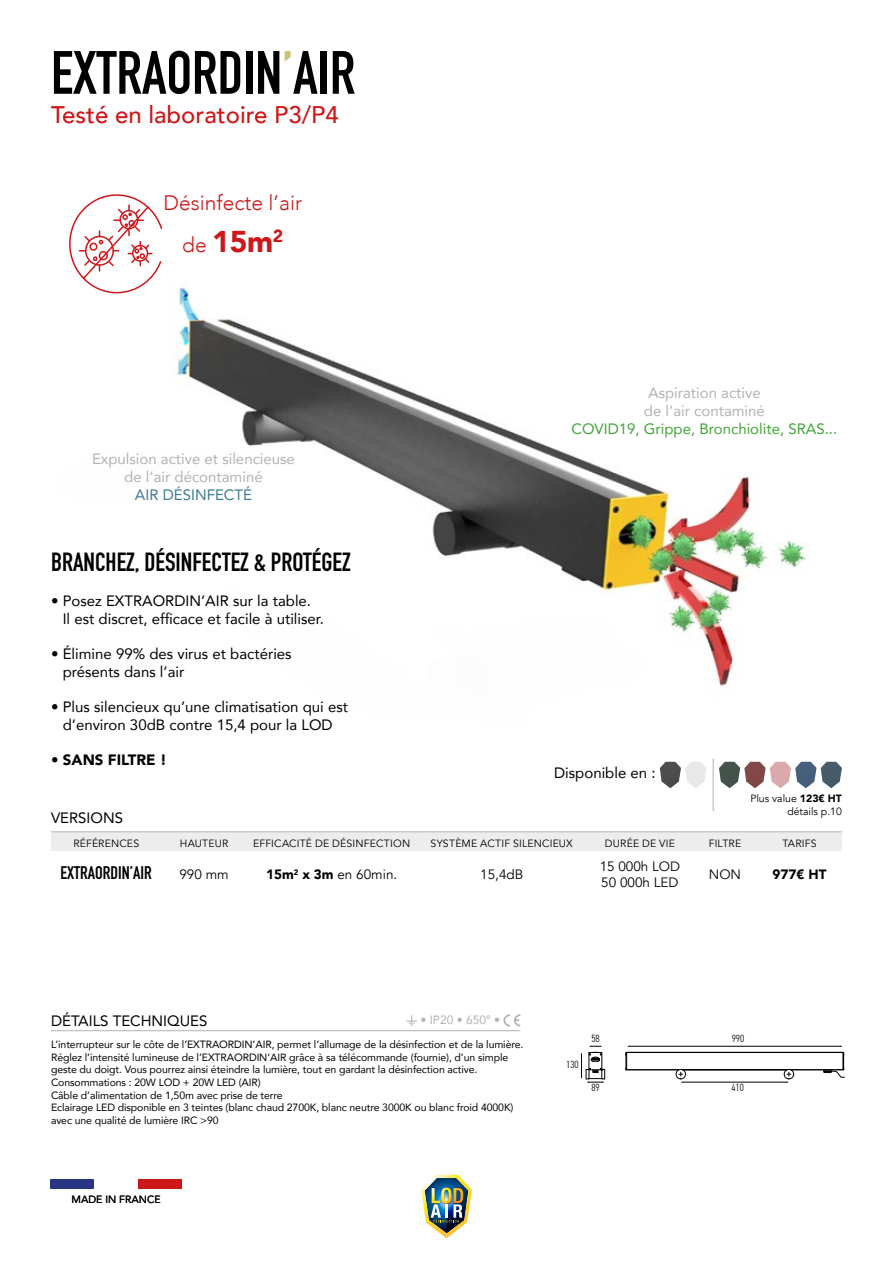
<style>
.page{position:relative;width:893px;height:1263px;background:#fff}
.page>*{position:absolute;margin:0;border:0;box-sizing:border-box;transform-origin:0 0}
.t1{font:700 60px "DIN Condensed";color:#000}
.t2{font:900 30px "Avenir";color:#cd1719}
.t3{font:700 25.95px "DIN Condensed";color:#000}
.t4{font:500 24px "Avenir";color:#cd1719}
.t5{font:300 21px "Avenir";color:#cd1719}
.t6{font:700 18px "DIN Condensed";color:#000}
.t7{font:15px/18px "Avenir";color:#000}
.t8{font:15px/18px "Avenir";color:#b3b2b2;text-align:center}
.t9{font:15px "Avenir";color:#3fa535}
.t10{font:15px "Avenir";color:#3d7a92}
.t11{font:900 15px "Avenir";color:#000}
.t12{font:13.5px/16.2px "Avenir";color:#000}
.t13{font:900 13.5px "Avenir";color:#000}
.t14{font:12px "Avenir";color:#b3b2b2}
.t15{font:10.5px/12.6px "Avenir";letter-spacing:-.01em;color:#000}
.t16{font:10.5px/12.6px "Avenir";letter-spacing:.015em;color:#000;text-align:right}
.t17{font:300 condensed 10.5px "DIN2014";color:#000}
.s1{color:#cdc37a}
.s2{font-weight:300;font-size:21px}
.s3{font-weight:900}
</style>
<div class="page">
<img style="left:421px;top:1175px;width:51px;height:63px">
<img style="left:177px;top:285px;width:660px;height:524px">
<div style="left:51px;top:832px;width:791px;height:19px;background:#ededed"></div>
<svg style="left:407px;top:1015px;width:10px;height:11px"></svg>
<svg style="left:503px;top:1014px;width:17px;height:12px"></svg>
<div style="left:50px;top:1179px;width:44px;height:9px;background:#283583"></div>
<div style="left:138px;top:1179px;width:44px;height:9px;background:#cd1719"></div>
<svg style="left:660px;top:762px;width:25px;height:26px"></svg>
<img style="left:685px;top:762px;width:21px;height:26px">
<svg style="left:719px;top:762px;width:102px;height:26px"></svg>
<img style="left:821px;top:762px;width:21px;height:26px">
<hr style="left:51px;top:831px;width:791px;height:1px;background:#b3b2b2">
<hr style="left:51px;top:1030px;width:469px;height:1px;background:#b3b2b2">
<hr style="left:713px;top:758px;width:1px;height:53px;background:#b3b2b2">
<svg style="left:69px;top:194px;width:94px;height:100px"></svg>
<svg style="left:581px;top:1046px;width:24px;height:37px"></svg>
<svg style="left:626px;top:1046px;width:219px;height:37px"></svg>
<h1 class="t1" style="left:51px;top:32px;width:306px">EXTRAORDIN<span class="s1">’</span>AIR</h1>
<h3 class="t4" style="left:51px;top:93px;width:289px">Testé en laboratoire P3/P4</h3>
<h3 class="t5" style="left:164px;top:190px;width:140px">Désinfecte l’air</h3>
<h2 class="t2" style="left:182px;top:216px;width:103px"><span class="s2">de</span> 15m<sup>2</sup></h2>
<h3 class="t8" style="left:92px;top:449px;width:204px">Expulsion active et silencieuse de l’air décontaminé</h3>
<h3 class="t10" style="left:135px;top:482px;width:119px">AIR DÉSINFECTÉ</h3>
<h3 class="t3" style="left:51px;top:545px;width:301px">BRANCHEZ, DÉSINFECTEZ &amp; PROTÉGEZ</h3>
<h3 class="t7" style="left:63px;top:592px;width:263px;text-indent:-12px">• Posez EXTRAORDIN’AIR sur la table.<br>Il est discret, efficace et facile à utiliser.</h3>
<h3 class="t7" style="left:63px;top:645px;width:230px;text-indent:-12px">• Élimine 99% des virus et bactéries présents dans l’air</h3>
<h3 class="t7" style="left:51px;top:698px;width:299px;text-align:center">• Plus silencieux qu’une climatisation qui est d’environ 30dB contre 15,4 pour la LOD</h3>
<h3 class="t11" style="left:51px;top:747px;width:117px">• SANS FILTRE !</h3>
<h3 class="t7" style="left:51px;top:808px;width:73px">VERSIONS</h3>
<h3 class="t8" style="left:644px;top:383px;width:122px;text-align:left">Aspiration active de l’air contaminé</h3>
<h3 class="t9" style="left:572px;top:416px;width:267px">COVID19, Grippe, Bronchiolite, SRAS...</h3>
<h3 class="t7" style="left:554px;top:763px;width:103px">Disponible en :</h3>
<p class="t16" style="left:750px;top:792px;width:93px">Plus value <span class="s3">123€ HT </span>détails p.10</p>
<p class="t16" style="left:73px;top:837px;width:67px">RÉFÉRENCES</p>
<p class="t16" style="left:180px;top:837px;width:50px">HAUTEUR</p>
<p class="t16" style="left:253px;top:837px;width:158px">EFFICACITÉ DE DÉSINFECTION</p>
<p class="t16" style="left:431px;top:837px;width:144px">SYSTÈME ACTIF SILENCIEUX</p>
<p class="t16" style="left:605px;top:837px;width:72px">DURÉE DE VIE</p>
<p class="t16" style="left:709px;top:837px;width:34px">FILTRE</p>
<p class="t16" style="left:782px;top:837px;width:36px">TARIFS</p>
<h3 class="t6" style="left:61px;top:860px;width:93px">EXTRAORDIN’AIR</h3>
<p class="t12" style="left:179px;top:867px;width:51px">990 mm</p>
<p class="t12" style="left:266px;top:867px;width:133px"><span class="s3">15m</span><sup>2</sup> <span class="s3">x 3m</span> en 60min.</p>
<p class="t12" style="left:480px;top:867px;width:45px">15,4dB</p>
<p class="t12" style="left:600px;top:859px;width:82px">15 000h LOD<br>50 000h LED</p>
<p class="t12" style="left:709px;top:867px;width:34px">NON</p>
<p class="t13" style="left:772px;top:863px;width:55px">977€ HT</p>
<h3 class="t7" style="left:51px;top:1011px;width:158px">DÉTAILS TECHNIQUES</h3>
<p class="t14" style="left:420px;top:1010px;width:81px">• IP20 • 650° •</p>
<p class="t15" style="left:51px;top:1038px;width:474px">L’interrupteur sur le côte de l’EXTRAORDIN’AIR, permet l’allumage de la désinfection et de la lumière.<br>Réglez l’intensité lumineuse de l’EXTRAORDIN’AIR grâce à sa télécommande (fournie), d’un simple geste du doigt. Vous pourrez ainsi éteindre la lumière, tout en gardant la désinfection active.<br>Consommations : 20W LOD + 20W LED (AIR)<br>Câble d’alimentation de 1,50m avec prise de terre<br>Eclairage LED disponible en 3 teintes (blanc chaud 2700K, blanc neutre 3000K ou blanc froid 4000K) avec une qualité de lumière IRC &gt;90</p>
<p class="t15" style="left:72px;top:1193px;width:91px">MADE IN FRANCE</p>
<p class="t17" style="left:566px;top:1058px;width:14px">130</p>
<p class="t17" style="left:591px;top:1032px;width:10px">58</p>
<p class="t17" style="left:732px;top:1032px;width:14px">990</p>
<p class="t17" style="left:591px;top:1081px;width:10px">89</p>
<p class="t17" style="left:731px;top:1081px;width:14px">410</p>
</div>
